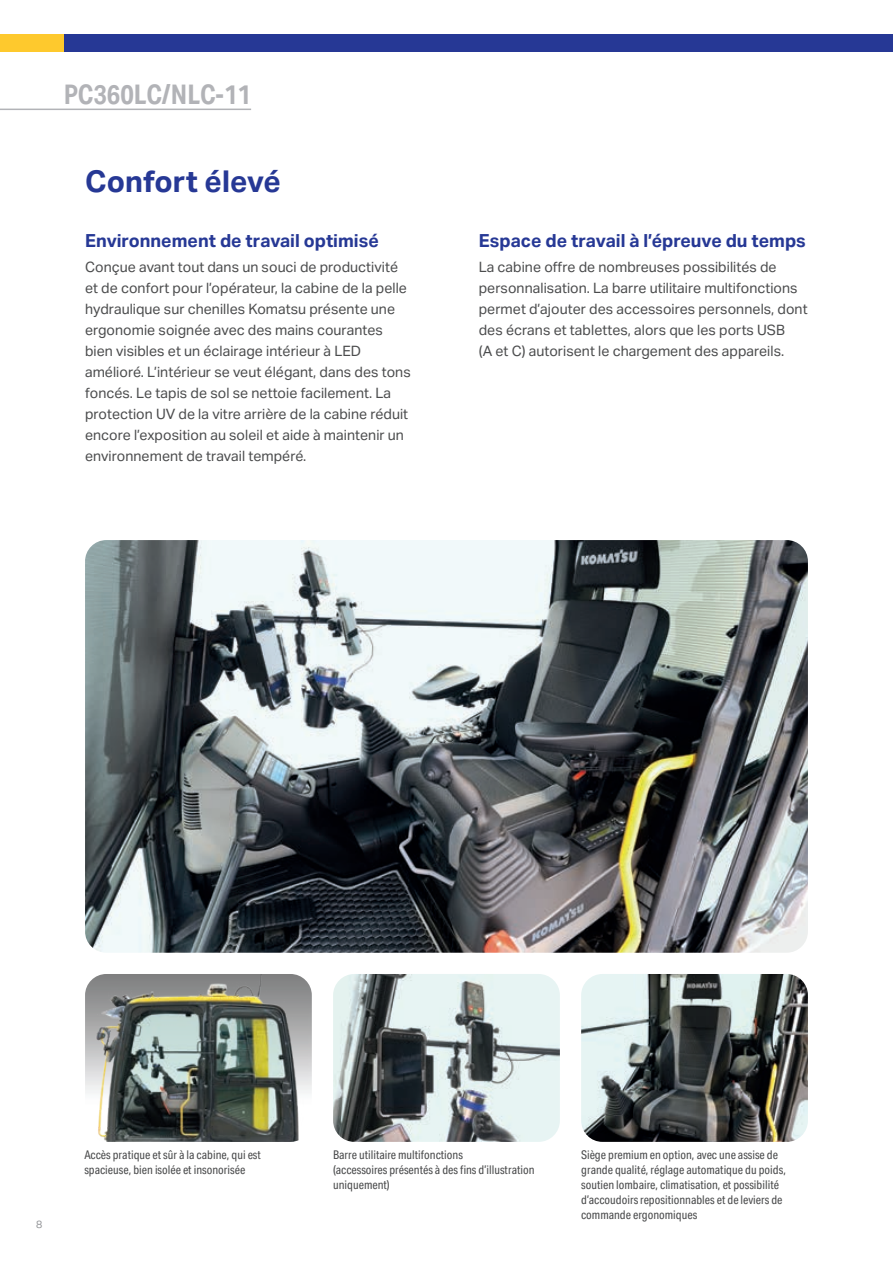
<style>
.page{position:relative;width:893px;height:1263px;background:#fff}
.page>*{position:absolute;margin:0;border:0;box-sizing:border-box;transform-origin:0 0}
.t1{font:700 30px "Aktiv Grotesk";color:#263895}
.t2{font:700 27px "Aktiv Grotesk Cd";color:#b2b3b7}
.t3{font:700 18px "Aktiv Grotesk";color:#263895}
.t4{font:14.25px/21px "Aktiv Grotesk";color:#4b4c4d}
.t5{font:12px/15px "Aktiv Grotesk Cd";color:#4b4c4d}
.t6{font:10.5px "Aktiv Grotesk";color:#939598}
</style>
<div class="page">
<img style="left:85px;top:983px;width:227px;height:110px">
<img style="left:333px;top:974px;width:227px;height:168px">
<img style="left:89px;top:974px;width:219px;height:168px">
<img style="left:85px;top:540px;width:723px;height:413px">
<img style="left:581px;top:974px;width:227px;height:168px">
<hr style="left:0;top:109px;width:251px;height:1px;background:#b2b3b7">
<div style="left:0;top:34px;width:143px;height:17px;background:#fec92d"></div>
<div style="left:64px;top:34px;width:829px;height:17px;background:#263895"></div>
<h2 class="t2" style="left:64px;top:79px;width:189px">PC360LC/NLC-11</h2>
<h1 class="t1" style="left:85px;top:164px;width:197px">Confort élevé</h1>
<p class="t3" style="left:85px;top:230px;width:295px">Environnement de travail optimisé</p>
<p class="t4" style="left:85px;top:257px;width:327px">Conçue avant tout dans un souci de productivité et de confort pour l’opérateur, la cabine de la pelle hydraulique sur chenilles Komatsu présente une ergonomie soignée avec des mains courantes bien visibles et un éclairage intérieur à LED amélioré. L’intérieur se veut élégant, dans des tons foncés. Le tapis de sol se nettoie facilement. La protection UV de la vitre arrière de la cabine réduit encore l’exposition au soleil et aide à maintenir un environnement de travail tempéré.</p>
<p class="t3" style="left:479px;top:230px;width:329px">Espace de travail à l’épreuve du temps</p>
<p class="t4" style="left:479px;top:257px;width:330px">La cabine offre de nombreuses possibilités de personnalisation. La barre utilitaire multifonctions permet d’ajouter des accessoires personnels, dont des écrans et tablettes, alors que les ports USB<br>(A et C) autorisent le chargement des appareils.</p>
<p class="t6" style="left:36px;top:1218px;width:8px">8</p>
<p class="t5" style="left:84px;top:1147px;width:178px">Accès pratique et sûr à la cabine, qui est spacieuse, bien isolée et insonorisée</p>
<p class="t5" style="left:581px;top:1147px;width:206px">Siège premium en option, avec une assise de grande qualité, réglage automatique du poids, soutien lombaire, climatisation, et possibilité d’accoudoirs repositionnables et de leviers de commande ergonomiques</p>
<p class="t5" style="left:333px;top:1147px;width:203px">Barre utilitaire multifonctions<br>(accessoires présentés à des fins d’illustration uniquement)</p>
</div>
